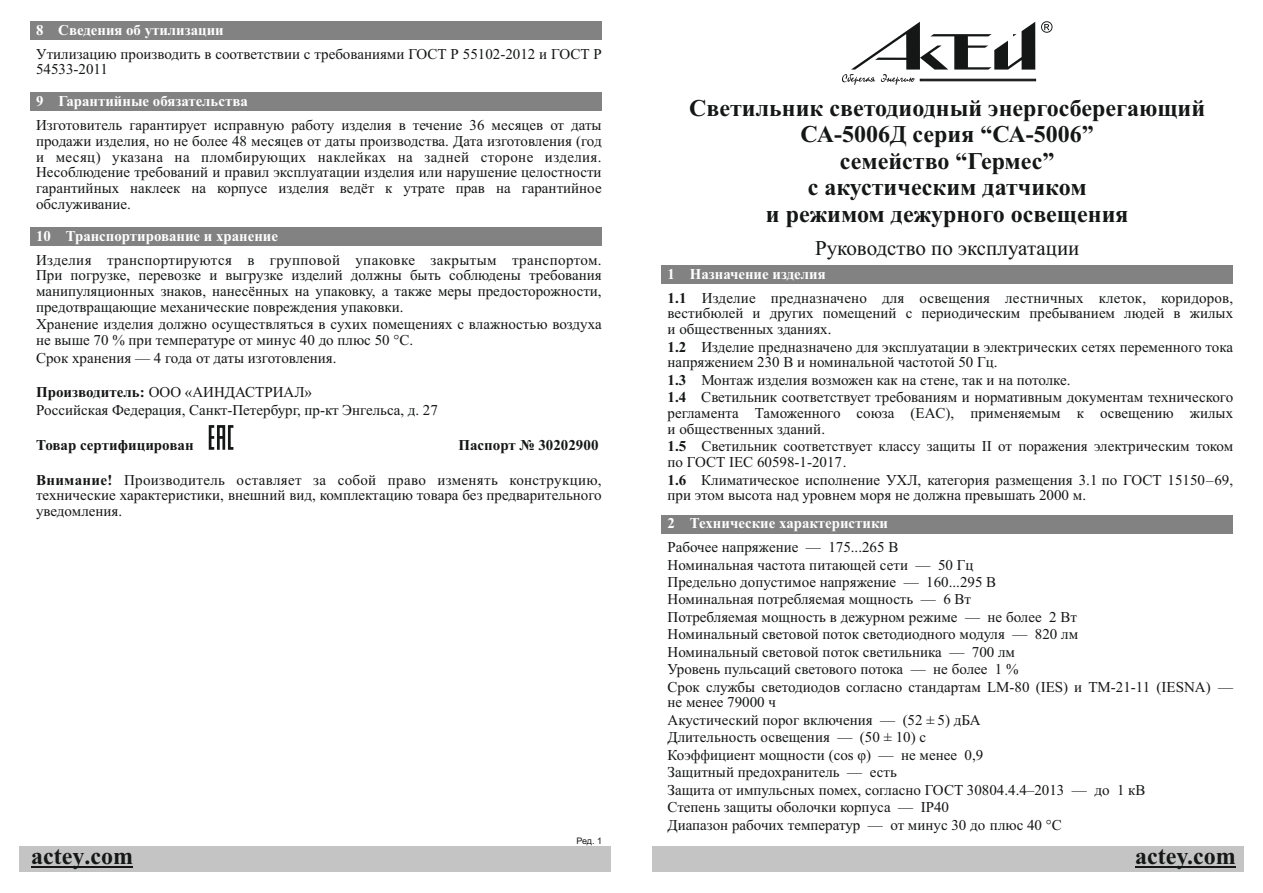
<style>
.page{position:relative;width:1263px;height:893px;background:#fff}
.page>*{position:absolute;margin:0;border:0;box-sizing:border-box;transform-origin:0 0}
.t1{font:700 24px/26.5px "Times New Roman";color:#151616;text-align:center}
.t2{font:21px "Times New Roman";color:#151616}
.t3{font:15px/15.8px "Times New Roman";color:#151616}
.t4{font:700 15px "Times New Roman";color:#fff}
.t5{font:700 15px "Times New Roman";color:#151616}
.t6{font:9px "Arial";color:#151616}
.s1{font-weight:700}
</style>
<div class="page">
<div style="left:30px;top:93px;width:572px;height:18px;background:#818281"></div>
<div style="left:30px;top:227px;width:572px;height:19px;background:#818281"></div>
<div style="left:30px;top:21px;width:572px;height:19px;background:#818281"></div>
<svg style="left:842px;top:21px;width:210px;height:64px"></svg>
<div style="left:19px;top:846px;width:592px;height:26px;background:#c4c4c5"></div>
<hr style="left:31px;top:867px;width:53px;height:1px;background:#151616">
<hr style="left:90px;top:867px;width:43px;height:1px;background:#151616">
<div style="left:652px;top:846px;width:591px;height:26px;background:#c4c4c5"></div>
<hr style="left:1135px;top:867px;width:101px;height:1px;background:#151616">
<svg style="left:209px;top:425px;width:24px;height:25px"></svg>
<div style="left:661px;top:265px;width:572px;height:19px;background:#818281"></div>
<div style="left:661px;top:515px;width:572px;height:18px;background:#818281"></div>
<p class="t4" style="left:36px;top:25px;width:189px">8 Сведения об утилизации</p>
<p class="t3" style="left:36px;top:47px;width:567px">Утилизацию производить в соответствии с требованиями ГОСТ Р 55102-2012 и ГОСТ Р<br>54533-2011</p>
<p class="t4" style="left:36px;top:96px;width:213px">9 Гарантийные обязательства</p>
<p class="t3" style="left:36px;top:119px;width:567px;text-align:justify">Изготовитель гарантирует исправную работу изделия в течение 36 месяцев от даты продажи изделия, но не более 48 месяцев от даты производства. Дата изготовления (год и месяц) указана на пломбирующих наклейках на задней стороне изделия.<br>Несоблюдение требований и правил эксплуатации изделия или нарушение целостности гарантийных наклеек на корпусе изделия ведёт к утрате прав на гарантийное обслуживание.</p>
<p class="t4" style="left:36px;top:230px;width:243px">10 Транспортирование и хранение</p>
<p class="t3" style="left:36px;top:253px;width:567px;text-align:justify">Изделия транспортируются в групповой упаковке закрытым транспортом.<br>При погрузке, перевозке и выгрузке изделий должны быть соблюдены требования манипуляционных знаков, нанесённых на упаковку, а также меры предосторожности, предотвращающие механические повреждения упаковки.</p>
<p class="t3" style="left:36px;top:318px;width:567px">Хранение изделия должно осуществляться в сухих помещениях с влажностью воздуха не выше 70 % при температуре от минус 40 до плюс 50 °С.</p>
<p class="t3" style="left:36px;top:386px;width:277px"><span class="s1">Производитель:</span> ООО «АИНДАСТРИАЛ»</p>
<p class="t5" style="left:36px;top:440px;width:159px">Товар сертифицирован</p>
<p class="t3" style="left:36px;top:351px;width:302px">Срок хранения — 4 года от даты изготовления.</p>
<p class="t3" style="left:36px;top:403px;width:403px">Российская Федерация, Санкт-Петербург, пр-кт Энгельса, д. 27</p>
<p class="t5" style="left:458px;top:440px;width:142px">Паспорт № 30202900</p>
<p class="t3" style="left:36px;top:473px;width:567px;text-align:justify"><span class="s1">Внимание!</span> Производитель оставляет за собой право изменять конструкцию, технические характеристики, внешний вид, комплектацию товара без предварительного уведомления.</p>
<p class="t6" style="left:576px;top:837px;width:27px">Ред. 1</p>
<h1 class="t1" style="left:689px;top:97px;width:517px">Светильник светодиодный энергосберегающий<br>СА-5006Д серия “СА-5006”<br>семейство “Гермес”<br>с акустическим датчиком<br>и режимом дежурного освещения</h1>
<h2 class="t2" style="left:815px;top:241px;width:266px">Руководство по эксплуатации</h2>
<p class="t4" style="left:668px;top:269px;width:160px">1 Назначение изделия</p>
<p class="t3" style="left:668px;top:291px;width:567px;text-align:justify"><span class="s1">1.1</span> Изделие предназначено для освещения лестничных клеток, коридоров, вестибюлей и других помещений с периодическим пребыванием людей в жилых и общественных зданиях.</p>
<p class="t3" style="left:668px;top:340px;width:567px"><span class="s1">1.2</span> Изделие предназначено для эксплуатации в электрических сетях переменного тока напряжением 230 В и номинальной частотой 50 Гц.</p>
<p class="t3" style="left:667px;top:373px;width:404px"><span class="s1">1.3</span> Монтаж изделия возможен как на стене, так и на потолке.</p>
<p class="t3" style="left:667px;top:391px;width:567px;text-align:justify"><span class="s1">1.4</span> Светильник соответствует требованиям и нормативным документам технического регламента Таможенного союза (EAC), применяемым к освещению жилых и общественных зданий.</p>
<p class="t3" style="left:667px;top:473px;width:567px"><span class="s1">1.6</span> Климатическое исполнение УХЛ, категория размещения 3.1 по ГОСТ 15150–69, при этом высота над уровнем моря не должна превышать 2000 м.</p>
<p class="t3" style="left:667px;top:440px;width:567px"><span class="s1">1.5</span> Светильник соответствует классу защиты II от поражения электрическим током по ГОСТ IEC 60598-1-2017.</p>
<p class="t4" style="left:668px;top:518px;width:222px">2 Технические характеристики</p>
<p class="t3" style="left:667px;top:540px;width:307px;line-height:17.4px">Рабочее напряжение — 175...265 В<br>Номинальная частота питающей сети — 50 Гц</p>
<p class="t3" style="left:668px;top:575px;width:330px;line-height:17.4px">Предельно допустимое напряжение — 160...295 В<br>Номинальная потребляемая мощность — 6 Вт</p>
<p class="t3" style="left:668px;top:610px;width:411px">Потребляемая мощность в дежурном режиме — не более 2 Вт</p>
<p class="t3" style="left:668px;top:628px;width:412px">Номинальный световой поток светодиодного модуля — 820 лм</p>
<p class="t3" style="left:668px;top:663px;width:353px">Уровень пульсаций светового потока — не более 1 %</p>
<p class="t3" style="left:668px;top:645px;width:349px">Номинальный световой поток светильника — 700 лм</p>
<p class="t3" style="left:668px;top:680px;width:567px">Срок службы светодиодов согласно стандартам LM-80 (IES) и TM-21-11 (IESNA) — не менее 79000 ч</p>
<p class="t3" style="left:668px;top:713px;width:315px">Акустический порог включения — (52 ± 5) дБА</p>
<p class="t3" style="left:667px;top:748px;width:317px">Коэффициент мощности (cos φ) — не менее 0,9</p>
<p class="t3" style="left:667px;top:731px;width:260px">Длительность освещения — (50 ± 10) с</p>
<p class="t3" style="left:668px;top:766px;width:231px">Защитный предохранитель — есть</p>
<p class="t3" style="left:668px;top:782px;width:479px;line-height:17.4px">Защита от импульсных помех, согласно ГОСТ 30804.4.4–2013 — до 1 кВ<br>Степень защиты оболочки корпуса — IP40</p>
<p class="t3" style="left:667px;top:818px;width:396px">Диапазон рабочих температур — от минус 30 до плюс 40 °С</p>
<h1 class="t1" style="left:31px;top:846px;width:103px">actey.com</h1>
<h1 class="t1" style="left:1135px;top:846px;width:102px">actey.com</h1>
</div>
